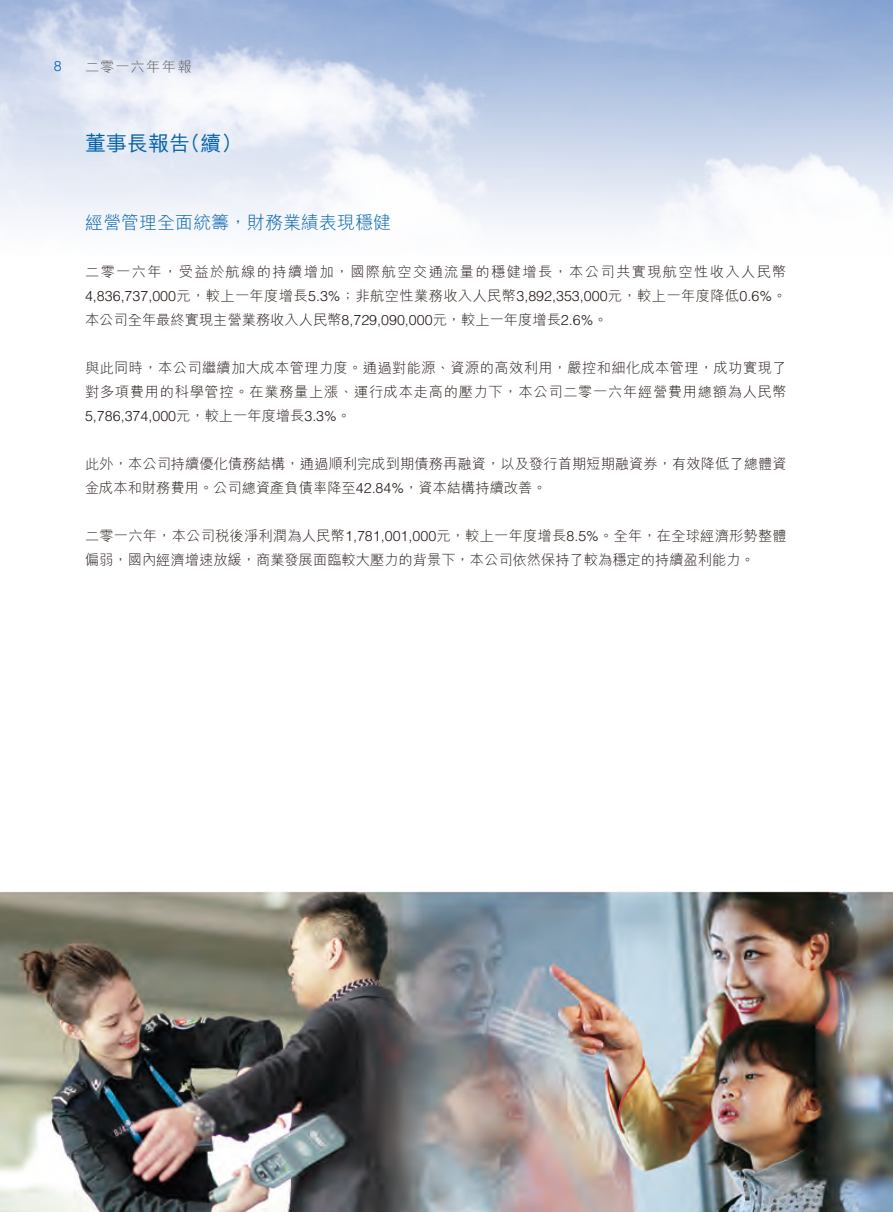
<style>
.page{position:relative;width:893px;height:1212px;background:#fff}
.page>*{position:absolute;margin:0;border:0;box-sizing:border-box;transform-origin:0 0}
.t1{font:500 21px "M Hei HK";color:#0060ab}
.t2{font:300 18px "M Hei HK";color:#0060ab}
.t3{font:300 14.25px/24px "M Hei HK";letter-spacing:.015em;color:#231916}
.t4{font:300 14.25px/24px "M Hei HK";letter-spacing:.05em;color:#231916}
.t5{font:300 14.25px "Helvetica LT Std";color:#231916}
.t6{font:300 14.25px "M Hei HK";letter-spacing:.095em;color:#231916}
.t7{font:300 14.25px "M Hei HK";letter-spacing:.085em;color:#595857}
.t8{font:300 14.25px "Helvetica LT Std";color:#0060ab}
.s1{font-family:"M Hei HK"}
.s2{font-family:"Helvetica LT Std"}
</style>
<div class="page">
<img style="left:0;top:891px;width:893px;height:321px">
<p class="t8" style="left:54px;top:57px;width:9px">8</p>
<p class="t7" style="left:85px;top:60px;width:108px">二零一六年年報</p>
<h1 class="t1" style="left:85px;top:128px;width:159px">董事長報告（續）</h1>
<p class="t2" style="left:85px;top:213px;width:307px">經營管理全面統籌，財務業績表現穩健</p>
<p class="t6" style="left:85px;top:265px;width:703px">二零一六年，受益於航線的持續增加，國際航空交通流量的穩健增長，本公司共實現航空性收入人民幣</p>
<p class="t5" style="left:85px;top:287px;width:703px">4,836,737,000<span class="s1">元，較上一年度增長</span>5.3%<span class="s1">；非航空性業務收入人民幣</span>3,892,353,000<span class="s1">元，較上一年度降低</span>0.6%<span class="s1">。</span></p>
<p class="t3" style="left:85px;top:308px;width:524px">本公司全年最終實現主營業務收入人民幣<span class="s2">8,729,090,000</span>元，較上一年度增長<span class="s2">2.6%</span>。</p>
<p class="t4" style="left:85px;top:356px;width:703px">與此同時，本公司繼續加大成本管理力度。通過對能源、資源的高效利用，嚴控和細化成本管理，成功實現了對多項費用的科學管控。在業務量上漲、運行成本走高的壓力下，本公司二零一六年經營費用總額為人民幣</p>
<p class="t5" style="left:85px;top:407px;width:268px">5,786,374,000<span class="s1">元，較上一年度增長</span>3.3%<span class="s1">。</span></p>
<p class="t3" style="left:85px;top:452px;width:703px">此外，本公司持續優化債務結構，通過順利完成到期債務再融資，以及發行首期短期融資券，有效降低了總體資金成本和財務費用。公司總資產負債率降至<span class="s2">42.84%</span>，資本結構持續改善。</p>
<p class="t3" style="left:85px;top:524px;width:703px">二零一六年，本公司稅後淨利潤為人民幣<span class="s2">1,781,001,000</span>元，較上一年度增長<span class="s2">8.5%</span>。全年，在全球經濟形勢整體偏弱，國內經濟增速放緩，商業發展面臨較大壓力的背景下，本公司依然保持了較為穩定的持續盈利能力。</p>
</div>
